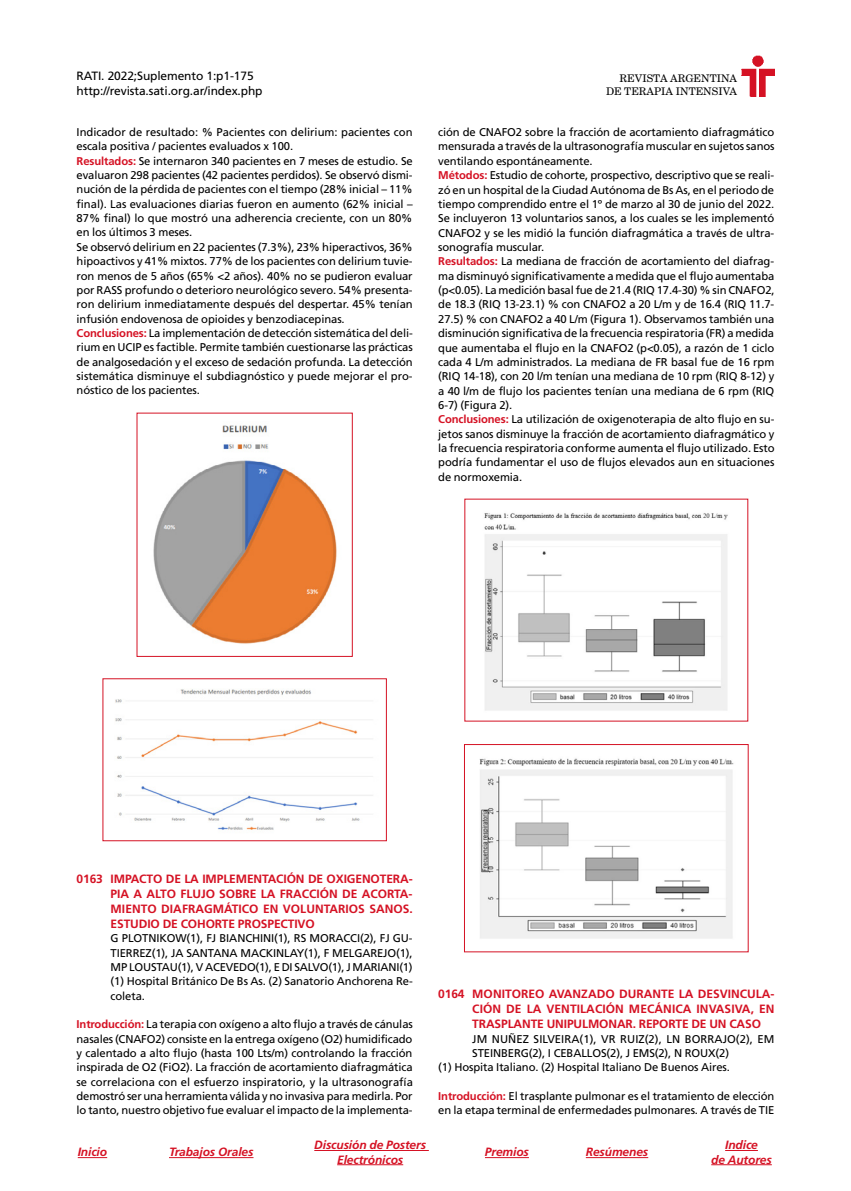
<style>
.page{position:relative;width:851px;height:1191px;background:#fff}
.page>*{position:absolute;margin:0;border:0;box-sizing:border-box;transform-origin:0 0}
.t1{font:700 12px/15.1px "Frutiger LT Std";letter-spacing:-.01em;color:#d51224;text-align:justify}
.t2{font:italic 700 12px/14.2px "Frutiger LT Std";letter-spacing:-.01em;color:#d51224;text-align:center}
.t3{font:12px/15px "Frutiger LT Std";letter-spacing:-.01em;color:#000}
.t4{font:11.25px/14.4px "Frutiger LT Std";letter-spacing:-.01em;color:#000}
.t5{font:10.5px/12.8px "New Century Schlbk LT Std";color:#000;text-align:right}
.s1{font-weight:700;color:#d51224}
</style>
<div class="page">
<img style="left:741px;top:55px;width:33px;height:41px">
<hr style="left:314px;top:1150px;width:115px;height:1px;background:#d51224">
<hr style="left:337px;top:1164px;width:66px;height:1px;background:#d51224">
<hr style="left:169px;top:1157px;width:84px;height:1px;background:#d51224">
<hr style="left:725px;top:1150px;width:32px;height:1px;background:#d51224">
<hr style="left:711px;top:1164px;width:60px;height:1px;background:#d51224">
<svg style="left:78px;top:1157px;width:29px;height:1px"></svg>
<hr style="left:585px;top:1157px;width:63px;height:1px;background:#d51224">
<hr style="left:485px;top:1157px;width:44px;height:1px;background:#d51224">
<img style="left:153px;top:425px;width:184px;height:219px">
<img style="left:115px;top:689px;width:258px;height:141px">
<img style="left:484px;top:513px;width:244px;height:198px">
<img style="left:479px;top:758px;width:255px;height:181px">
<div style="left:464px;top:744px;width:284px;height:208px;border:1px solid #d51224"></div>
<p class="t3" style="left:77px;top:69px;width:187px">RATI. 2022;Suplemento 1:p1-175 http://revista.sati.org.ar/index.php</p>
<p class="t4" style="left:77px;top:125px;width:337px">Indicador de resultado: % Pacientes con delirium: pacientes con escala positiva / pacientes evaluados x 100.<br><span class="s1">Resultados:</span> Se internaron 340 pacientes en 7 meses de estudio. Se evaluaron 298 pacientes (42 pacientes perdidos). Se observó dismi&shy;nución de la pérdida de pacientes con el tiempo (28% inicial – 11% final). Las evaluaciones diarias fueron en aumento (62% inicial – 87% final) lo que mostró una adherencia creciente, con un 80% en los últimos 3 meses.<br>Se observó delirium en 22 pacientes (7.3%), 23% hiperactivos, 36% hipoactivos y 41% mixtos. 77% de los pacientes con delirium tuvie&shy;ron menos de 5 años (65% &lt;2 años). 40% no se pudieron evaluar por RASS profundo o deterioro neurológico severo. 54% presenta&shy;ron delirium inmediatamente después del despertar. 45% tenían infusión endovenosa de opioides y benzodiacepinas.<br><span class="s1">Conclusiones:</span> La implementación de detección sistemática del deli&shy;rium en UCIP es factible. Permite también cuestionarse las prácticas de analgosedación y el exceso de sedación profunda. La detección sistemática disminuye el subdiagnóstico y puede mejorar el pro&shy;nóstico de los pacientes.</p>
<p class="t5" style="left:606px;top:72px;width:133px">REVISTA ARGENTINA<br>DE TERAPIA INTENSIVA</p>
<p class="t4" style="left:438px;top:125px;width:338px">ción de CNAFO2 sobre la fracción de acortamiento diafragmático mensurada a través de la ultrasonografía muscular en sujetos sanos ventilando espontáneamente.<br><span class="s1">Métodos:</span> Estudio de cohorte, prospectivo, descriptivo que se reali&shy;zó en un hospital de la Ciudad Autónoma de Bs As, en el periodo de tiempo comprendido entre el 1º de marzo al 30 de junio del 2022.<br>Se incluyeron 13 voluntarios sanos, a los cuales se les implementó CNAFO2 y se les midió la función diafragmática a través de ultra&shy;sonografía muscular.<br><span class="s1">Resultados:</span> La mediana de fracción de acortamiento del diafrag&shy;ma disminuyó significativamente a medida que el flujo aumentaba (p&lt;0.05). La medición basal fue de 21.4 (RIQ 17.4-30) % sin CNAFO2, de 18.3 (RIQ 13-23.1) % con CNAFO2 a 20 L/m y de 16.4 (RIQ 11.7- 27.5) % con CNAFO2 a 40 L/m (Figura 1). Observamos también una disminución significativa de la frecuencia respiratoria (FR) a medida que aumentaba el flujo en la CNAFO2 (p&lt;0.05), a razón de 1 ciclo cada 4 L/m administrados. La mediana de FR basal fue de 16 rpm (RIQ 14-18), con 20 l/m tenían una mediana de 10 rpm (RIQ 8-12) y a 40 l/m de flujo los pacientes tenían una mediana de 6 rpm (RIQ 6-7) (Figura 2).<br><span class="s1">Conclusiones:</span> La utilización de oxigenoterapia de alto flujo en su&shy;jetos sanos disminuye la fracción de acortamiento diafragmático y la frecuencia respiratoria conforme aumenta el flujo utilizado. Esto podría fundamentar el uso de flujos elevados aun en situaciones de normoxemia.</p>
<p class="t1" style="left:111px;top:871px;width:304px;text-indent:-34px">0163 IMPACTO DE LA IMPLEMENTACIÓN DE OXIGENOTERA-PIA A ALTO FLUJO SOBRE LA FRACCIÓN DE ACORTA-MIENTO DIAFRAGMÁTICO EN VOLUNTARIOS SANOS.<br>ESTUDIO DE COHORTE PROSPECTIVO</p>
<p class="t4" style="left:111px;top:931px;width:303px;text-align:justify">G PLOTNIKOW(1), FJ BIANCHINI(1), RS MORACCI(2), FJ GU-TIERREZ(1), JA SANTANA MACKINLAY(1), F MELGAREJO(1), MP LOUSTAU(1), V ACEVEDO(1), E DI SALVO(1), J MARIANI(1) (1) Hospital Británico De Bs As. (2) Sanatorio Anchorena Re&shy;coleta.</p>
<p class="t4" style="left:77px;top:1017px;width:338px;text-align:justify"><span class="s1">Introducción:</span> La terapia con oxígeno a alto flujo a través de cánulas nasales (CNAFO2) consiste en la entrega oxígeno (O2) humidificado y calentado a alto flujo (hasta 100 Lts/m) controlando la fracción inspirada de O2 (FiO2). La fracción de acortamiento diafragmática se correlaciona con el esfuerzo inspiratorio, y la ultrasonografía demostró ser una herramienta válida y no invasiva para medirla. Por lo tanto, nuestro objetivo fue evaluar el impacto de la implementa-</p>
<p class="t1" style="left:472px;top:986px;width:304px;text-indent:-34px">0164 MONITOREO AVANZADO DURANTE LA DESVINCULA-CIÓN DE LA VENTILACIÓN MECÁNICA INVASIVA, EN TRASPLANTE UNIPULMONAR. REPORTE DE UN CASO</p>
<p class="t4" style="left:472px;top:1031px;width:304px">JM NUÑEZ SILVEIRA(1), VR RUIZ(2), LN BORRAJO(2), EM</p>
<p class="t4" style="left:472px;top:1046px;width:258px">STEINBERG(2), I CEBALLOS(2), J EMS(2), N ROUX(2)</p>
<p class="t4" style="left:438px;top:1060px;width:293px">(1) Hospita Italiano. (2) Hospital Italiano De Buenos Aires.</p>
<p class="t4" style="left:438px;top:1089px;width:337px"><span class="s1">Introducción:</span> El trasplante pulmonar es el tratamiento de elección en la etapa terminal de enfermedades pulmonares. A través de TIE</p>
<p class="t2" style="left:169px;top:1145px;width:86px">Trabajos Orales</p>
<p class="t2" style="left:711px;top:1138px;width:62px">Indice<br>de Autores</p>
<p class="t2" style="left:314px;top:1138px;width:113px">Discusión de Posters<br>Electrónicos</p>
<p class="t2" style="left:78px;top:1145px;width:31px">Inicio</p>
<p class="t2" style="left:485px;top:1145px;width:45px">Premios</p>
<p class="t2" style="left:585px;top:1145px;width:64px">Resúmenes</p>
</div>
